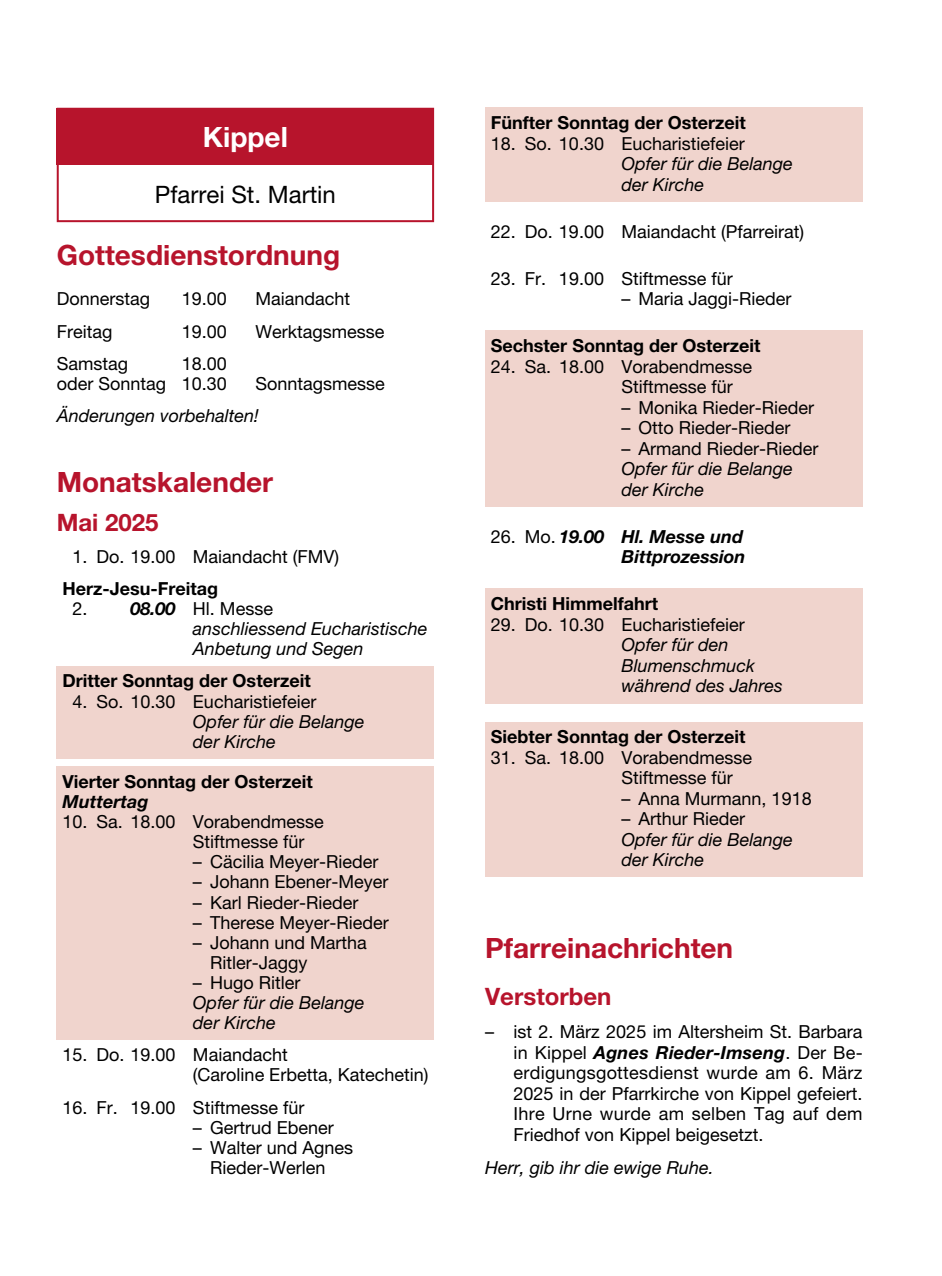
<style>
.page{position:relative;width:942px;height:1276px;background:#fff}
.page>*{position:absolute;margin:0;border:0;box-sizing:border-box;transform-origin:0 0}
.t1{font:700 28px "Helvetica Neue LT Pro";color:#b7142c}
.t2{font:700 28px "Helvetica Neue LT Pro";color:#fff}
.t3{font:700 24px "Helvetica Neue LT Pro";color:#b7142c}
.t4{font:24px "Helvetica Neue LT Pro";color:#000}
.t5{font:18px/20.6px "Helvetica Neue LT Pro";color:#000}
.t6{font:italic 18px/20.6px "Helvetica Neue LT Pro";color:#000}
.t7{font:700 18px "Helvetica Neue LT Pro";color:#000}
.t8{font:italic 700 18px/20.6px "Helvetica Neue LT Pro";color:#000;text-align:right}
.s1{font-style:normal}
.s2{font-weight:700}
.s3{font-weight:400;font-style:normal}
.s4{font-weight:700;font-style:italic}
</style>
<div class="page">
<div style="left:57px;top:108px;width:377px;height:114px;border:2px solid #b7142c"></div>
<div style="left:57px;top:108px;width:377px;height:57px;background:#b7142c"></div>
<div style="left:57px;top:666px;width:377px;height:32px;background:#f0d4cd"></div>
<div style="left:57px;top:686px;width:377px;height:32px;background:#f0d4cd"></div>
<div style="left:57px;top:706px;width:377px;height:52px;background:#f0d4cd"></div>
<div style="left:57px;top:766px;width:377px;height:33px;background:#f0d4cd"></div>
<div style="left:57px;top:786px;width:377px;height:33px;background:#f0d4cd"></div>
<div style="left:57px;top:807px;width:377px;height:32px;background:#f0d4cd"></div>
<div style="left:57px;top:827px;width:377px;height:32px;background:#f0d4cd"></div>
<div style="left:57px;top:847px;width:377px;height:32px;background:#f0d4cd"></div>
<div style="left:57px;top:867px;width:377px;height:32px;background:#f0d4cd"></div>
<div style="left:57px;top:887px;width:377px;height:32px;background:#f0d4cd"></div>
<div style="left:57px;top:907px;width:377px;height:32px;background:#f0d4cd"></div>
<div style="left:57px;top:927px;width:377px;height:52px;background:#f0d4cd"></div>
<div style="left:57px;top:967px;width:377px;height:32px;background:#f0d4cd"></div>
<div style="left:57px;top:987px;width:377px;height:53px;background:#f0d4cd"></div>
<div style="left:485px;top:108px;width:377px;height:32px;background:#f0d4cd"></div>
<div style="left:485px;top:128px;width:377px;height:32px;background:#f0d4cd"></div>
<div style="left:485px;top:149px;width:377px;height:52px;background:#f0d4cd"></div>
<div style="left:485px;top:331px;width:377px;height:32px;background:#f0d4cd"></div>
<div style="left:485px;top:351px;width:377px;height:32px;background:#f0d4cd"></div>
<div style="left:485px;top:372px;width:377px;height:32px;background:#f0d4cd"></div>
<div style="left:485px;top:392px;width:377px;height:32px;background:#f0d4cd"></div>
<div style="left:485px;top:413px;width:377px;height:32px;background:#f0d4cd"></div>
<div style="left:485px;top:433px;width:377px;height:32px;background:#f0d4cd"></div>
<div style="left:485px;top:454px;width:377px;height:52px;background:#f0d4cd"></div>
<div style="left:485px;top:589px;width:377px;height:32px;background:#f0d4cd"></div>
<div style="left:485px;top:609px;width:377px;height:32px;background:#f0d4cd"></div>
<div style="left:485px;top:630px;width:377px;height:73px;background:#f0d4cd"></div>
<div style="left:485px;top:722px;width:377px;height:32px;background:#f0d4cd"></div>
<div style="left:485px;top:742px;width:377px;height:32px;background:#f0d4cd"></div>
<div style="left:485px;top:763px;width:377px;height:32px;background:#f0d4cd"></div>
<div style="left:485px;top:783px;width:377px;height:32px;background:#f0d4cd"></div>
<div style="left:485px;top:804px;width:377px;height:32px;background:#f0d4cd"></div>
<div style="left:485px;top:824px;width:377px;height:53px;background:#f0d4cd"></div>
<h1 class="t2" style="left:203px;top:120px;width:86px">Kippel</h1>
<h2 class="t4" style="left:155px;top:180px;width:182px">Pfarrei St. Martin</h2>
<h1 class="t1" style="left:57px;top:238px;width:285px">Gottesdienstordnung</h1>
<p class="t5" style="left:57px;top:288px;width:95px">Donnerstag</p>
<p class="t5" style="left:182px;top:288px;width:47px">19.00</p>
<p class="t5" style="left:255px;top:288px;width:96px">Maiandacht</p>
<p class="t5" style="left:57px;top:321px;width:57px">Freitag</p>
<p class="t5" style="left:182px;top:321px;width:47px">19.00</p>
<p class="t5" style="left:255px;top:321px;width:131px">Werktagsmesse</p>
<p class="t5" style="left:57px;top:353px;width:73px">Samstag</p>
<p class="t5" style="left:57px;top:353px;width:172px;line-height:20px;text-align:right">18.00<br>oder Sonntag 10.30</p>
<p class="t5" style="left:255px;top:373px;width:131px">Sonntagsmesse</p>
<p class="t6" style="left:57px;top:405px;width:204px">Änderungen vorbehalten!</p>
<h1 class="t1" style="left:57px;top:465px;width:218px">Monatskalender</h1>
<h2 class="t3" style="left:57px;top:507px;width:103px">Mai 2025</h2>
<p class="t5" style="left:72px;top:546px;width:268px">1. Do. 19.00 Maiandacht (FMV)</p>
<p class="t7" style="left:62px;top:577px;width:157px">Herz-Jesu-Freitag</p>
<p class="t6" style="left:193px;top:598px;width:236px;line-height:20px;text-indent:-120px"><span class="s1">2.</span> <span class="s2">08.00</span> <span class="s1">Hl. Messe<br></span>anschliessend Eucharistische<br>Anbetung und Segen</p>
<p class="t7" style="left:62px;top:670px;width:250px">Dritter Sonntag der Osterzeit</p>
<p class="t5" style="left:72px;top:690px;width:245px">4. So. 10.30 Eucharistiefeier</p>
<p class="t6" style="left:193px;top:711px;width:173px;line-height:20px">Opfer für die Belange der Kirche</p>
<p class="t7" style="left:62px;top:770px;width:252px">Vierter Sonntag der Osterzeit</p>
<p class="t8" style="left:62px;top:791px;width:87px">Muttertag</p>
<p class="t5" style="left:193px;top:811px;width:132px;line-height:20px;text-indent:-130px">10. Sa. 18.00 Vorabendmesse<br>Stiftmesse für</p>
<p class="t5" style="left:193px;top:851px;width:187px">– Cäcilia Meyer-Rieder</p>
<p class="t5" style="left:193px;top:871px;width:197px">– Johann Ebener-Meyer</p>
<p class="t5" style="left:193px;top:891px;width:167px">– Karl Rieder-Rieder</p>
<p class="t5" style="left:193px;top:911px;width:197px">– Therese Meyer-Rieder</p>
<p class="t5" style="left:210px;top:932px;width:158px;line-height:20px;text-indent:-17px">– Johann und Martha<br>Ritler-Jaggy</p>
<p class="t5" style="left:193px;top:972px;width:109px">– Hugo Ritler</p>
<p class="t6" style="left:193px;top:992px;width:173px;line-height:20px">Opfer für die Belange der Kirche</p>
<p class="t5" style="left:193px;top:1044px;width:237px;line-height:20px;text-indent:-130px">15. Do. 19.00 Maiandacht<br>(Caroline Erbetta, Katechetin)</p>
<p class="t5" style="left:62px;top:1096px;width:243px">16. Fr. 19.00 Stiftmesse für</p>
<p class="t5" style="left:193px;top:1116px;width:142px">– Gertrud Ebener</p>
<p class="t5" style="left:193px;top:1137px;width:162px;line-height:20px;text-align:center">– Walter und Agnes<br>Rieder-Werlen</p>
<p class="t7" style="left:490px;top:112px;width:256px">Fünfter Sonntag der Osterzeit</p>
<p class="t5" style="left:490px;top:133px;width:255px">18. So. 10.30 Eucharistiefeier</p>
<p class="t6" style="left:621px;top:153px;width:173px">Opfer für die Belange der Kirche</p>
<p class="t5" style="left:490px;top:221px;width:315px">22. Do. 19.00 Maiandacht (Pfarreirat)</p>
<p class="t5" style="left:490px;top:268px;width:243px">23. Fr. 19.00 Stiftmesse für</p>
<p class="t5" style="left:621px;top:288px;width:172px">– Maria Jaggi-Rieder</p>
<p class="t7" style="left:490px;top:335px;width:271px">Sechster Sonntag der Osterzeit</p>
<p class="t5" style="left:621px;top:356px;width:132px;text-indent:-130px">24. Sa. 18.00 Vorabendmesse<br>Stiftmesse für</p>
<p class="t5" style="left:621px;top:397px;width:194px">– Monika Rieder-Rieder</p>
<p class="t5" style="left:621px;top:417px;width:171px">– Otto Rieder-Rieder</p>
<p class="t5" style="left:621px;top:438px;width:199px">– Armand Rieder-Rieder</p>
<p class="t6" style="left:621px;top:458px;width:173px">Opfer für die Belange der Kirche</p>
<p class="t8" style="left:490px;top:525px;width:256px"><span class="s3">26. Mo.</span> 19.00 Hl. Messe und<br>Bittprozession</p>
<p class="t7" style="left:490px;top:593px;width:169px">Christi Himmelfahrt</p>
<p class="t5" style="left:490px;top:614px;width:255px">29. Do. 10.30 Eucharistiefeier</p>
<p class="t6" style="left:621px;top:634px;width:163px">Opfer für den<br>Blumenschmuck während des Jahres</p>
<p class="t7" style="left:490px;top:726px;width:256px">Siebter Sonntag der Osterzeit</p>
<p class="t5" style="left:621px;top:747px;width:132px;text-indent:-130px">31. Sa. 18.00 Vorabendmesse<br>Stiftmesse für</p>
<p class="t5" style="left:621px;top:788px;width:192px">– Anna Murmann, 1918</p>
<p class="t5" style="left:621px;top:808px;width:125px">– Arthur Rieder</p>
<p class="t6" style="left:621px;top:829px;width:173px">Opfer für die Belange der Kirche</p>
<h1 class="t1" style="left:485px;top:931px;width:249px">Pfarreinachrichten</h1>
<h2 class="t3" style="left:485px;top:982px;width:128px">Verstorben</h2>
<p class="t5" style="left:513px;top:1021px;width:350px;text-align:justify;text-indent:-28px">– ist 2. März 2025 im Altersheim St. Barbara in Kippel <span class="s4">Agnes Rieder-Imseng</span>. Der Be&shy;erdigungsgottesdienst wurde am 6. März 2025 in der Pfarrkirche von Kippel gefeiert.<br>Ihre Urne wurde am selben Tag auf dem Friedhof von Kippel beigesetzt.</p>
<p class="t6" style="left:485px;top:1157px;width:230px">Herr, gib ihr die ewige Ruhe.</p>
</div>
